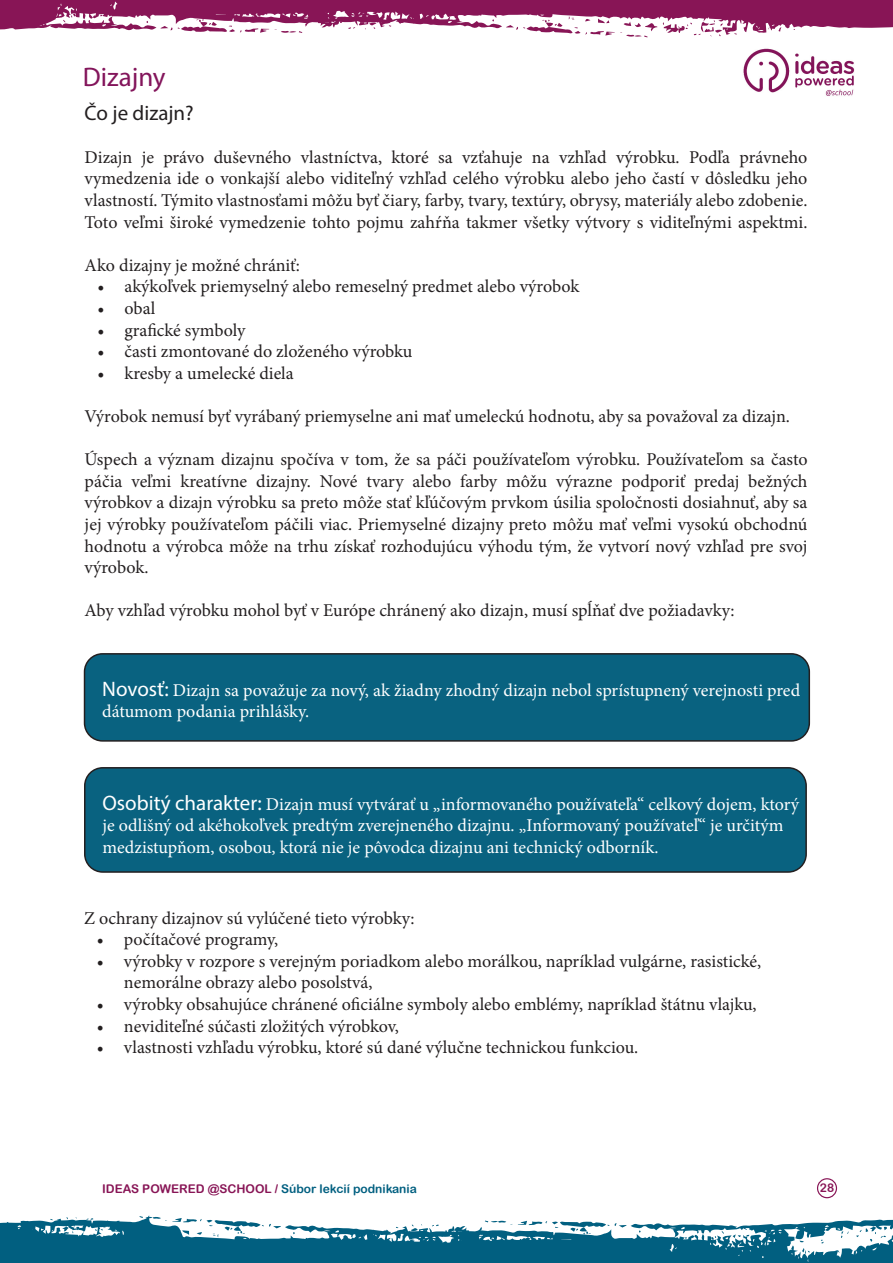
<style>
.page{position:relative;width:893px;height:1263px;background:#fff}
.page>*{position:absolute;margin:0;border:0;box-sizing:border-box;transform-origin:0 0}
.t1{font:27px "Myriad Pro";color:#83155b}
.t2{font:21px "Myriad Pro";color:#231f20}
.t3{font:18px/21.6px "Minion Pro";color:#231f20;text-align:justify}
.t4{font:18px/21.6px "Minion Pro";color:#fff}
.t5{font:12px "Arial Rounded MT Bold";color:#015f80}
.t6{font:12px "Arial Rounded MT Bold";color:#881556}
.s1{font-family:"Myriad Pro";font-size:21px}
.s2{color:#881556}
</style>
<div class="page">
<div style="left:817px;top:1178px;width:20px;height:20px;border:1px solid #881556;border-radius:50%"></div>
<img style="left:743px;top:48px;width:112px;height:48px">
<svg style="left:0;top:1215px;width:893px;height:48px"></svg>
<svg style="left:0;top:0;width:893px;height:37px"></svg>
<div style="left:85px;top:654px;width:724px;height:87px;background:#096280;border-radius:18px"></div>
<div style="left:84px;top:653px;width:726px;height:89px;border:2px solid #231f20;border-radius:18px"></div>
<div style="left:85px;top:768px;width:721px;height:104px;background:#096280;border-radius:18px"></div>
<div style="left:84px;top:767px;width:723px;height:106px;border:2px solid #231f20;border-radius:18px"></div>
<p class="t1" style="left:83px;top:61px;width:84px">Dizajny</p>
<p class="t2" style="left:85px;top:100px;width:111px">Čo je dizajn?</p>
<p class="t3" style="left:85px;top:146px;width:724px">Dizajn je právo duševného vlastníctva, ktoré sa vzťahuje na vzhľad výrobku. Podľa právneho vymedzenia ide o vonkajší alebo viditeľný vzhľad celého výrobku alebo jeho častí v dôsledku jeho vlastností. Týmito vlastnosťami môžu byť čiary, farby, tvary, textúry, obrysy, materiály alebo zdobenie.<br>Toto veľmi široké vymedzenie tohto pojmu zahŕňa takmer všetky výtvory s viditeľnými aspektmi.</p>
<p class="t3" style="left:85px;top:254px;width:217px">Ako dizajny je možné chrániť:</p>
<p class="t3" style="left:97px;top:276px;width:483px">• akýkoľvek priemyselný alebo remeselný predmet alebo výrobok</p>
<p class="t3" style="left:97px;top:297px;width:59px">• obal</p>
<p class="t3" style="left:97px;top:319px;width:150px">• grafické symboly</p>
<p class="t3" style="left:97px;top:341px;width:317px">• časti zmontované do zloženého výrobku</p>
<p class="t3" style="left:97px;top:362px;width:198px">• kresby a umelecké diela</p>
<p class="t3" style="left:85px;top:405px;width:707px">Výrobok nemusí byť vyrábaný priemyselne ani mať umeleckú hodnotu, aby sa považoval za dizajn.</p>
<p class="t3" style="left:85px;top:449px;width:724px">Úspech a význam dizajnu spočíva v tom, že sa páči používateľom výrobku. Používateľom sa často páčia veľmi kreatívne dizajny. Nové tvary alebo farby môžu výrazne podporiť predaj bežných výrobkov a dizajn výrobku sa preto môže stať kľúčovým prvkom úsilia spoločnosti dosiahnuť, aby sa jej výrobky používateľom páčili viac. Priemyselné dizajny preto môžu mať veľmi vysokú obchodnú hodnotu a výrobca môže na trhu získať rozhodujúcu výhodu tým, že vytvorí nový vzhľad pre svoj výrobok.</p>
<p class="t3" style="left:85px;top:600px;width:652px">Aby vzhľad výrobku mohol byť v Európe chránený ako dizajn, musí spĺňať dve požiadavky:</p>
<p class="t4" style="left:102px;top:679px;width:699px"><span class="s1">Novosť:</span> Dizajn sa považuje za nový, ak žiadny zhodný dizajn nebol sprístupnený verejnosti pred dátumom podania prihlášky.</p>
<p class="t4" style="left:103px;top:793px;width:698px"><span class="s1">Osobitý charakter:</span> Dizajn musí vytvárať u „informovaného používateľa“ celkový dojem, ktorý je odlišný od akéhokoľvek predtým zverejneného dizajnu. „Informovaný používateľ“ je určitým medzistupňom, osobou, ktorá nie je pôvodca dizajnu ani technický odborník.</p>
<p class="t3" style="left:84px;top:907px;width:332px">Z ochrany dizajnov sú vylúčené tieto výrobky:</p>
<p class="t3" style="left:97px;top:929px;width:183px">• počítačové programy,</p>
<p class="t3" style="left:124px;top:950px;width:639px;text-indent:-27px">• výrobky v rozpore s verejným poriadkom alebo morálkou, napríklad vulgárne, rasistické, nemorálne obrazy alebo posolstvá,</p>
<p class="t3" style="left:97px;top:993px;width:661px">• výrobky obsahujúce chránené oficiálne symboly alebo emblémy, napríklad štátnu vlajku,</p>
<p class="t3" style="left:97px;top:1015px;width:303px">• neviditeľné súčasti zložitých výrobkov,</p>
<p class="t3" style="left:97px;top:1037px;width:543px">• vlastnosti vzhľadu výrobku, ktoré sú dané výlučne technickou funkciou.</p>
<p class="t5" style="left:102px;top:1182px;width:316px"><span class="s2">IDEAS POWERED @SCHOOL /</span> Súbor lekcií podnikania</p>
<p class="t6" style="left:820px;top:1180px;width:16px">28</p>
</div>
